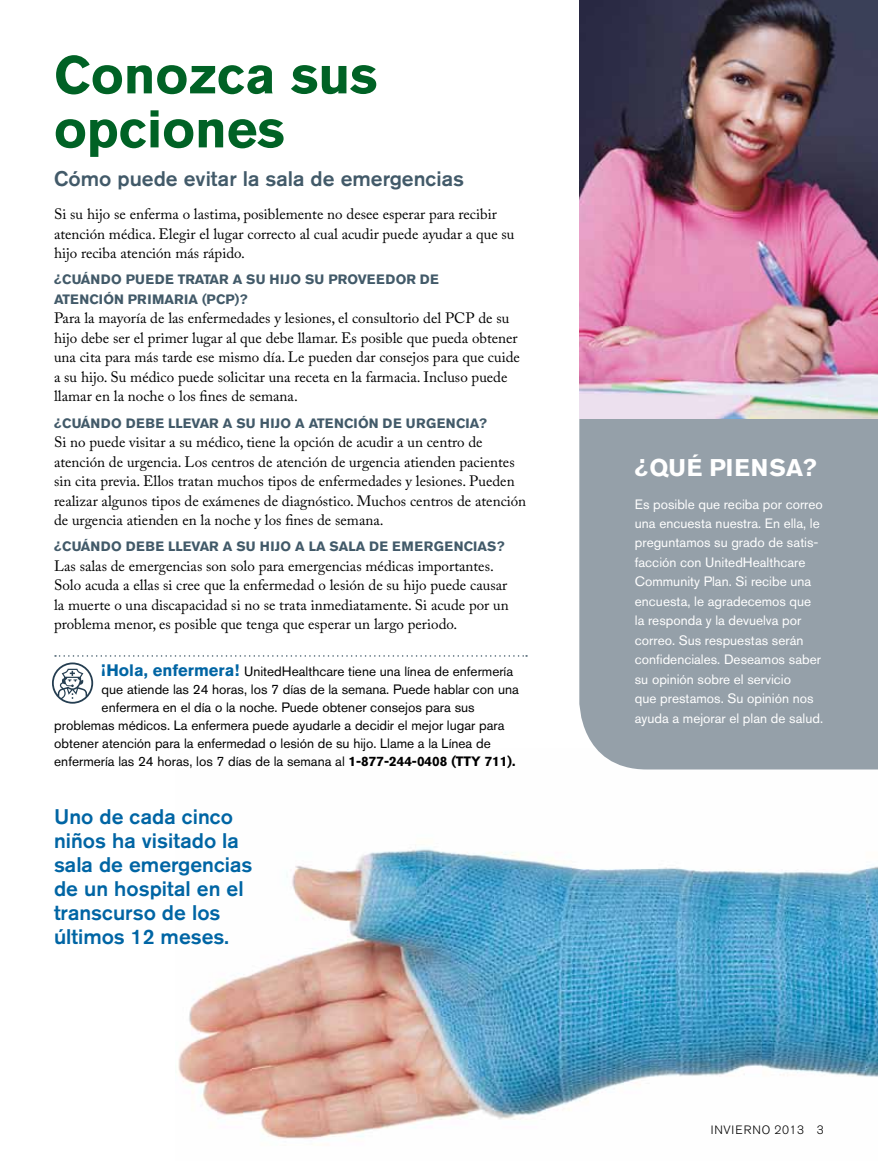
<style>
.page{position:relative;width:878px;height:1161px;background:#fff}
.page>*{position:absolute;margin:0;border:0;box-sizing:border-box;transform-origin:0 0}
.t1{font:700 52.5px/54px "Akzidenz Grotesk BE";color:#006225}
.t2{font:700 24px "Akzidenz Grotesk BE";color:#fff}
.t3{font:500 21px/24px "Akzidenz Grotesk BE";color:#0065a4}
.t4{font:500 21px "Akzidenz Grotesk BE";color:#425a69}
.t5{font:15px/19.5px "Adobe Caslon Pro";color:#000}
.t6{font:13.5px "Akzidenz Grotesk BE";color:#000}
.t7{font:13.5px/19.5px "Akzidenz Grotesk BE";color:#fff}
.t8{font:700 13.5px "Akzidenz Grotesk BE";letter-spacing:.02em;color:#425a69}
.t9{font:700 13.5px/19.5px "Akzidenz Grotesk BE";color:#425a69}
.t10{font:300 12px "Akzidenz Grotesk BE";letter-spacing:.06em;color:#000}
.s1{font-weight:700;font-size:16.5px;color:#0065a4}
.s2{font-weight:700}
</style>
<div class="page">
<img style="left:178px;top:847px;width:700px;height:292px">
<div style="left:579px;top:418px;width:299px;height:352px;background:#95a0a9"></div>
<img style="left:579px;top:0;width:299px;height:418px">
<svg style="left:55px;top:655px;width:472px;height:2px"></svg>
<svg style="left:52px;top:663px;width:41px;height:41px"></svg>
<h1 class="t1" style="left:54px;top:48px;width:325px">Conozca sus opciones</h1>
<h3 class="t4" style="left:54px;top:166px;width:411px">Cómo puede evitar la sala de emergencias</h3>
<p class="t5" style="left:54px;top:204px;width:462px">Si su hijo se enferma o lastima, posiblemente no desee esperar para recibir atención médica. Elegir el lugar correcto al cual acudir puede ayudar a que su hijo reciba atención más rápido.</p>
<p class="t9" style="left:54px;top:270px;width:386px">¿CUÁNDO PUEDE TRATAR A SU HIJO SU PROVEEDOR DE<br>ATENCIÓN PRIMARIA (PCP)?</p>
<p class="t5" style="left:54px;top:308px;width:467px">Para la mayoría de las enfermedades y lesiones, el consultorio del PCP de su hijo debe ser el primer lugar al que debe llamar. Es posible que pueda obtener una cita para más tarde ese mismo día. Le pueden dar consejos para que cuide a su hijo. Su médico puede solicitar una receta en la farmacia. Incluso puede llamar en la noche o los fines de semana.</p>
<p class="t8" style="left:54px;top:415px;width:434px">¿CUÁNDO DEBE LLEVAR A SU HIJO A ATENCIÓN DE URGENCIA?</p>
<p class="t5" style="left:54px;top:432px;width:473px">Si no puede visitar a su médico, tiene la opción de acudir a un centro de atención de urgencia. Los centros de atención de urgencia atienden pacientes sin cita previa. Ellos tratan muchos tipos de enfermedades y lesiones. Pueden realizar algunos tipos de exámenes de diagnóstico. Muchos centros de atención de urgencia atienden en la noche y los fines de semana.</p>
<p class="t8" style="left:54px;top:539px;width:452px">¿CUÁNDO DEBE LLEVAR A SU HIJO A LA SALA DE EMERGENCIAS?</p>
<p class="t5" style="left:54px;top:556px;width:456px">Las salas de emergencias son solo para emergencias médicas importantes.<br>Solo acuda a ellas si cree que la enfermedad o lesión de su hijo puede causar la muerte o una discapacidad si no se trata inmediatamente. Si acude por un problema menor, es posible que tenga que esperar un largo periodo.</p>
<p class="t6" style="left:102px;top:664px;width:413px"><span class="s1">¡Hola, enfermera!</span> UnitedHealthcare tiene una línea de enfermería</p>
<p class="t6" style="left:102px;top:682px;width:419px">que atiende las 24 horas, los 7 días de la semana. Puede hablar con una</p>
<p class="t6" style="left:102px;top:700px;width:374px">enfermera en el día o la noche. Puede obtener consejos para sus</p>
<p class="t6" style="left:54px;top:718px;width:452px">problemas médicos. La enfermera puede ayudarle a decidir el mejor lugar para</p>
<p class="t6" style="left:54px;top:736px;width:438px">obtener atención para la enfermedad o lesión de su hijo. Llame a la Línea de</p>
<p class="t6" style="left:54px;top:754px;width:462px">enfermería las 24 horas, los 7 días de la semana al <span class="s2">1-877-244-0408 (TTY 711).</span></p>
<h3 class="t3" style="left:54px;top:804px;width:200px">Uno de cada cinco niños ha visitado la sala de emergencias de un hospital en el transcurso de los últimos 12 meses.</h3>
<h2 class="t2" style="left:634px;top:453px;width:90px">¿Qué pien</h2>
<h2 class="t2" style="left:769px;top:453px;width:49px">sa?</h2>
<p class="t7" style="left:634px;top:494px;width:190px">Es posible que reciba por correo una encuesta nuestra. En ella, le preguntamos su grado de satis&shy;facción con UnitedHealthcare<br>Community Plan. Si recibe una encuesta, le agradecemos que la responda y la devuelva por correo. Sus respuestas serán confidenciales. Deseamos saber su opinión sobre el servicio<br>que prestamos. Su opinión nos ayuda a mejorar el plan de salud.</p>
<p class="t10" style="left:710px;top:1123px;width:115px">INVIERNO 2013 3</p>
</div>
